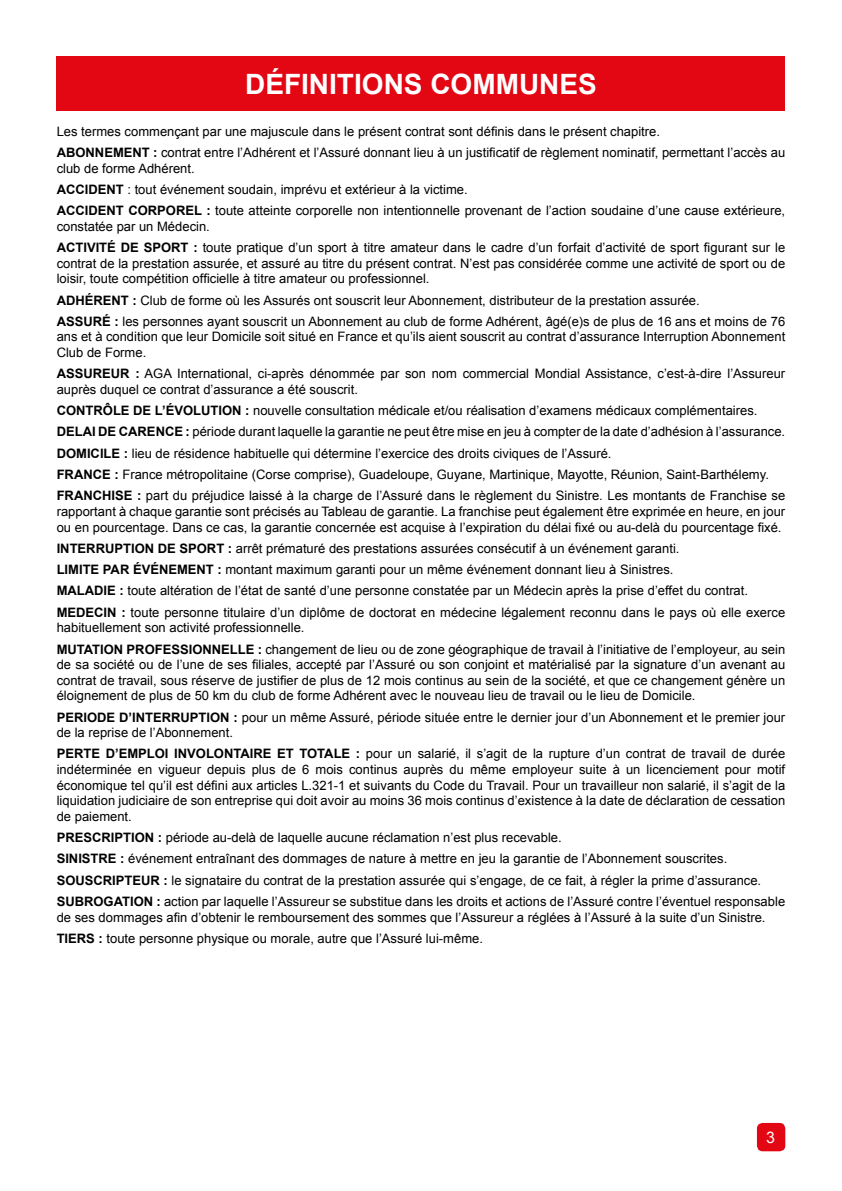
<style>
.page{position:relative;width:842px;height:1191px;background:#fff}
.page>*{position:absolute;margin:0;border:0;box-sizing:border-box;transform-origin:0 0}
.t1{font:700 28px "Arial";color:#fff}
.t2{font:16px "Arial";color:#fff}
.t3{font:13px/21.2px "Arial";color:#000}
.s1{font-weight:700}
</style>
<div class="page">
<div style="left:757px;top:1123px;width:28px;height:28px;background:#e30613;border-radius:6px"></div>
<div style="left:57px;top:57px;width:728px;height:54px;background:#e30613"></div>
<h1 class="t1" style="left:245px;top:66px;width:353px">DÉFINITIONS COMMUNES</h1>
<p class="t3" style="left:57px;top:121px;width:730px">Les termes commençant par une majuscule dans le présent contrat sont définis dans le présent chapitre.<br><span class="s1">ABONNEMENT :</span> contrat entre l’Adhérent et l’Assuré donnant lieu à un justificatif de règlement nominatif, permettant l’accès au</p>
<p class="t3" style="left:57px;top:158px;width:730px">club de forme Adhérent.<br><span class="s1">ACCIDENT</span> : tout événement soudain, imprévu et extérieur à la victime.<br><span class="s1">ACCIDENT CORPOREL :</span> toute atteinte corporelle non intentionnelle provenant de l’action soudaine d’une cause extérieure,</p>
<p class="t3" style="left:57px;top:216px;width:730px">constatée par un Médecin.<br><span class="s1">ACTIVITÉ DE SPORT :</span> toute pratique d’un sport à titre amateur dans le cadre d’un forfait d’activité de sport figurant sur le</p>
<p class="t3" style="left:57px;top:255px;width:730px;line-height:15.6px">contrat de la prestation assurée, et assuré au titre du présent contrat. N’est pas considérée comme une activité de sport ou de loisir, toute compétition officielle à titre amateur ou professionnel.</p>
<p class="t3" style="left:57px;top:289px;width:730px"><span class="s1">ADHÉRENT :</span> Club de forme où les Assurés ont souscrit leur Abonnement, distributeur de la prestation assurée.<br><span class="s1">ASSURÉ :</span> les personnes ayant souscrit un Abonnement au club de forme Adhérent, âgé(e)s de plus de 16 ans et moins de 76</p>
<p class="t3" style="left:57px;top:329px;width:730px;line-height:15.6px">ans et à condition que leur Domicile soit situé en France et qu’ils aient souscrit au contrat d’assurance Interruption Abonnement<br>Club de Forme.</p>
<p class="t3" style="left:57px;top:366px;width:730px;line-height:15.6px"><span class="s1">ASSUREUR :</span> AGA International, ci-après dénommée par son nom commercial Mondial Assistance, c’est-à-dire l’Assureur auprès duquel ce contrat d’assurance a été souscrit.</p>
<p class="t3" style="left:57px;top:400px;width:730px"><span class="s1">CONTRÔLE DE L’ÉVOLUTION :</span> nouvelle consultation médicale et/ou réalisation d’examens médicaux complémentaires.<br><span class="s1">DELAI DE CARENCE :</span> période durant laquelle la garantie ne peut être mise en jeu à compter de la date d’adhésion à l’assurance.<br><span class="s1">DOMICILE :</span> lieu de résidence habituelle qui détermine l’exercice des droits civiques de l’Assuré.<br><span class="s1">FRANCE :</span> France métropolitaine (Corse comprise), Guadeloupe, Guyane, Martinique, Mayotte, Réunion, Saint-Barthélemy.<br><span class="s1">FRANCHISE :</span> part du préjudice laissé à la charge de l’Assuré dans le règlement du Sinistre. Les montants de Franchise se</p>
<p class="t3" style="left:57px;top:503px;width:730px;line-height:15.6px">rapportant à chaque garantie sont précisés au Tableau de garantie. La franchise peut également être exprimée en heure, en jour ou en pourcentage. Dans ce cas, la garantie concernée est acquise à l’expiration du délai fixé ou au-delà du pourcentage fixé.</p>
<p class="t3" style="left:57px;top:538px;width:730px"><span class="s1">INTERRUPTION DE SPORT :</span> arrêt prématuré des prestations assurées consécutif à un événement garanti.<br><span class="s1">LIMITE PAR ÉVÉNEMENT :</span> montant maximum garanti pour un même événement donnant lieu à Sinistres.<br><span class="s1">MALADIE :</span> toute altération de l’état de santé d’une personne constatée par un Médecin après la prise d’effet du contrat.<br><span class="s1">MEDECIN :</span> toute personne titulaire d’un diplôme de doctorat en médecine légalement reconnu dans le pays où elle exerce</p>
<p class="t3" style="left:57px;top:617px;width:730px">habituellement son activité professionnelle.<br><span class="s1">MUTATION PROFESSIONNELLE :</span> changement de lieu ou de zone géographique de travail à l’initiative de l’employeur, au sein</p>
<p class="t3" style="left:57px;top:657px;width:730px;line-height:15.6px;text-align:justify">de sa société ou de l’une de ses filiales, accepté par l’Assuré ou son conjoint et matérialisé par la signature d’un avenant au contrat de travail, sous réserve de justifier de plus de 12 mois continus au sein de la société, et que ce changement génère un éloignement de plus de 50 km du club de forme Adhérent avec le nouveau lieu de travail ou le lieu de Domicile.</p>
<p class="t3" style="left:57px;top:709px;width:730px;line-height:15.6px"><span class="s1">PERIODE D’INTERRUPTION :</span> pour un même Assuré, période située entre le dernier jour d’un Abonnement et le premier jour de la reprise de l’Abonnement.</p>
<p class="t3" style="left:57px;top:746px;width:730px;line-height:15.6px;text-align:justify"><span class="s1">PERTE D’EMPLOI INVOLONTAIRE ET TOTALE :</span> pour un salarié, il s’agit de la rupture d’un contrat de travail de durée indéterminée en vigueur depuis plus de 6 mois continus auprès du même employeur suite à un licenciement pour motif économique tel qu’il est défini aux articles L.321-1 et suivants du Code du Travail. Pour un travailleur non salarié, il s’agit de la liquidation judiciaire de son entreprise qui doit avoir au moins 36 mois continus d’existence à la date de déclaration de cessation de paiement.</p>
<p class="t3" style="left:57px;top:827px;width:730px"><span class="s1">PRESCRIPTION :</span> période au-delà de laquelle aucune réclamation n’est plus recevable.<br><span class="s1">SINISTRE :</span> événement entraînant des dommages de nature à mettre en jeu la garantie de l’Abonnement souscrites.<br><span class="s1">SOUSCRIPTEUR :</span> le signataire du contrat de la prestation assurée qui s’engage, de ce fait, à régler la prime d’assurance.<br><span class="s1">SUBROGATION :</span> action par laquelle l’Assureur se substitue dans les droits et actions de l’Assuré contre l’éventuel responsable</p>
<p class="t3" style="left:57px;top:906px;width:710px">de ses dommages afin d’obtenir le remboursement des sommes que l’Assureur a réglées à l’Assuré à la suite d’un Sinistre.<br><span class="s1">TIERS :</span> toute personne physique ou morale, autre que l’Assuré lui-même.</p>
<p class="t2" style="left:766px;top:1126px;width:10px">3</p>
</div>
